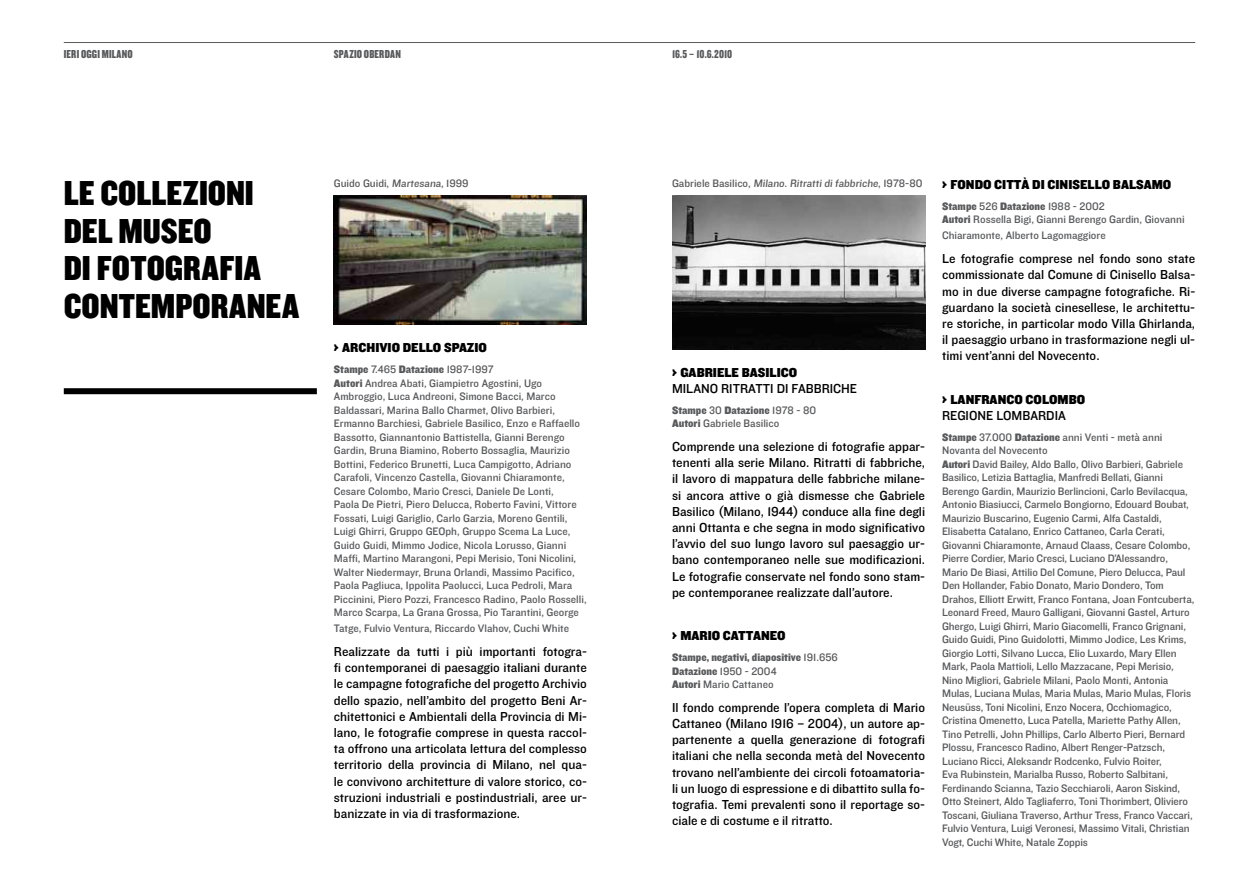
<style>
.page{position:relative;width:1259px;height:893px;background:#fff}
.page>*{position:absolute;margin:0;border:0;box-sizing:border-box;transform-origin:0 0}
.t1{font:36px/37.5px "Knockout HTF70 Full Welterwt";color:#000}
.t2{font:13.5px/16.2px "Knockout HTF31 Junior Middlewt";color:#000;text-align:justify}
.t3{font:13.5px "Knockout HTF71 Full Middlewt";color:#000}
.t4{font:12px "Knockout HTF69 Full Liteweight";letter-spacing:.015em;color:#58595b}
.t5{font:11.25px/13.5px "Knockout HTF31 Junior Middlewt";letter-spacing:-.01em;color:#58595b}
.t6{font:11.25px/13.5px "Knockout HTF71 Full Middlewt";color:#58595b}
.s1{font-family:"Knockout HTF94 Ultmt Sumo"}
.s2{font-family:"Knockout HTF31 Junior Middlewt"}
.s3{font-family:"Knockout HTF71 Full Middlewt"}
</style>
<div class="page">
<hr style="left:64px;top:42px;width:1131px;height:1px;background:#58595b">
<div style="left:64px;top:388px;width:253px;height:6px;background:#000"></div>
<img style="left:334px;top:195px;width:253px;height:130px">
<img style="left:672px;top:195px;width:253px;height:154px">
<p class="t4" style="left:64px;top:47px;width:70px">IERI OGGI MILANO</p>
<p class="t4" style="left:334px;top:47px;width:68px">SPAZIO OBERDAN</p>
<p class="t4" style="left:672px;top:47px;width:62px">16.5 – 10.6.2010</p>
<h1 class="t1" style="left:64px;top:175px;width:237px">LE COLLEZIONI<br>DEL MUSEO<br>DI FOTOGRAFIA<br>CONTEMPORANEA</h1>
<p class="t5" style="left:334px;top:177px;width:136px">Guido Guidi, Martesana, 1999</p>
<p class="t3" style="left:334px;top:340px;width:155px"><span class="s1">›</span> ARCHIVIO DELLO SPAZIO</p>
<p class="t6" style="left:334px;top:363px;width:161px">Stampe <span class="s2">7.465</span> Datazione <span class="s2">1987-1997</span></p>
<p class="t5" style="left:334px;top:376px;width:254px"><span class="s3">Autori</span> Andrea Abati, Giampietro Agostini, Ugo Ambroggio, Luca Andreoni, Simone Bacci, Marco Baldassari, Marina Ballo Charmet, Olivo Barbieri, Ermanno Barchiesi, Gabriele Basilico, Enzo e Raffaello Bassotto, Giannantonio Battistella, Gianni Berengo Gardin, Bruna Biamino, Roberto Bossaglia, Maurizio Bottini, Federico Brunetti, Luca Campigotto, Adriano Carafoli, Vincenzo Castella, Giovanni Chiaramonte, Cesare Colombo, Mario Cresci, Daniele De Lonti,<br>Paola De Pietri, Piero Delucca, Roberto Favini, Vittore Fossati, Luigi Gariglio, Carlo Garzia, Moreno Gentili, Luigi Ghirri, Gruppo GEOph, Gruppo Scema La Luce, Guido Guidi, Mimmo Jodice, Nicola Lorusso, Gianni Maffi, Martino Marangoni, Pepi Merisio, Toni Nicolini, Walter Niedermayr, Bruna Orlandi, Massimo Pacifico, Paola Pagliuca, Ippolita Paolucci, Luca Pedroli, Mara Piccinini, Piero Pozzi, Francesco Radino, Paolo Rosselli, Marco Scarpa, La Grana Grossa, Pio Tarantini, George</p>
<p class="t5" style="left:334px;top:622px;width:237px">Tatge, Fulvio Ventura, Riccardo Vlahov, Cuchi White</p>
<p class="t2" style="left:334px;top:644px;width:255px">Realizzate da tutti i più importanti fotogra&shy;fi contemporanei di paesaggio italiani durante le campagne fotografiche del progetto Archivio dello spazio, nell’ambito del progetto Beni Ar&shy;chitettonici e Ambientali della Provincia di Mi&shy;lano, le fotografie comprese in questa raccol&shy;ta offrono una articolata lettura del complesso territorio della provincia di Milano, nel qua&shy;le convivono architetture di valore storico, co&shy;struzioni industriali e postindustriali, aree ur&shy;banizzate in via di trasformazione.</p>
<p class="t5" style="left:672px;top:177px;width:252px">Gabriele Basilico, Milano. Ritratti di fabbriche, 1978-80</p>
<p class="t3" style="left:942px;top:177px;width:231px"><span class="s1">›</span> FONDO CITTÀ DI CINISELLO BALSAMO</p>
<p class="t6" style="left:942px;top:200px;width:164px">Stampe <span class="s2">526</span> Datazione <span class="s2">1988 - 2002</span></p>
<p class="t5" style="left:942px;top:212px;width:244px;line-height:16.2px"><span class="s3">Autori</span> Rossella Bigi, Gianni Berengo Gardin, Giovanni<br>Chiaramonte, Alberto Lagomaggiore</p>
<p class="t2" style="left:942px;top:251px;width:255px">Le fotografie comprese nel fondo sono state commissionate dal Comune di Cinisello Balsa&shy;mo in due diverse campagne fotografiche. Ri&shy;guardano la società cinesellese, le architettu&shy;re storiche, in particolar modo Villa Ghirlanda, il paesaggio urbano in trasformazione negli ul&shy;timi vent’anni del Novecento.</p>
<p class="t3" style="left:942px;top:392px;width:145px"><span class="s1">›</span> LANFRANCO COLOMBO</p>
<p class="t2" style="left:942px;top:408px;width:125px">REGIONE LOMBARDIA</p>
<p class="t5" style="left:942px;top:431px;width:254px"><span class="s3">Stampe</span> 37.000 <span class="s3">Datazione</span> anni Venti - metà anni Novanta del Novecento<br><span class="s3">Autori</span> David Bailey, Aldo Ballo, Olivo Barbieri, Gabriele Basilico, Letizia Battaglia, Manfredi Bellati, Gianni Berengo Gardin, Maurizio Berlincioni, Carlo Bevilacqua, Antonio Biasiucci, Carmelo Bongiorno, Edouard Boubat, Maurizio Buscarino, Eugenio Carmi, Alfa Castaldi, Elisabetta Catalano, Enrico Cattaneo, Carla Cerati, Giovanni Chiaramonte, Arnaud Claass, Cesare Colombo, Pierre Cordier, Mario Cresci, Luciano D’Alessandro, Mario De Biasi, Attilio Del Comune, Piero Delucca, Paul Den Hollander, Fabio Donato, Mario Dondero, Tom Drahos, Elliott Erwitt, Franco Fontana, Joan Fontcuberta, Leonard Freed, Mauro Galligani, Giovanni Gastel, Arturo Ghergo, Luigi Ghirri, Mario Giacomelli, Franco Grignani, Guido Guidi, Pino Guidolotti, Mimmo Jodice, Les Krims, Giorgio Lotti, Silvano Lucca, Elio Luxardo, Mary Ellen Mark, Paola Mattioli, Lello Mazzacane, Pepi Merisio, Nino Migliori, Gabriele Milani, Paolo Monti, Antonia Mulas, Luciana Mulas, Maria Mulas, Mario Mulas, Floris Neusüss, Toni Nicolini, Enzo Nocera, Occhiomagico, Cristina Omenetto, Luca Patella, Mariette Pathy Allen, Tino Petrelli, John Phillips, Carlo Alberto Pieri, Bernard Plossu, Francesco Radino, Albert Renger-Patzsch, Luciano Ricci, Aleksandr Rodcenko, Fulvio Roiter,<br>Eva Rubinstein, Marialba Russo, Roberto Salbitani, Ferdinando Scianna, Tazio Secchiaroli, Aaron Siskind, Otto Steinert, Aldo Tagliaferro, Toni Thorimbert, Oliviero Toscani, Giuliana Traverso, Arthur Tress, Franco Vaccari, Fulvio Ventura, Luigi Veronesi, Massimo Vitali, Christian Vogt, Cuchi White, Natale Zoppis</p>
<p class="t3" style="left:672px;top:365px;width:127px"><span class="s1">›</span> GABRIELE BASILICO</p>
<p class="t2" style="left:672px;top:381px;width:187px">MILANO RITRATTI DI FABBRICHE</p>
<p class="t6" style="left:672px;top:404px;width:146px">Stampe <span class="s2">30</span> Datazione <span class="s2">1978 - 80</span></p>
<p class="t5" style="left:672px;top:417px;width:109px"><span class="s3">Autori</span> Gabriele Basilico</p>
<p class="t2" style="left:672px;top:439px;width:255px">Comprende una selezione di fotografie appar&shy;tenenti alla serie Milano. Ritratti di fabbriche, il lavoro di mappatura delle fabbriche milane&shy;si ancora attive o già dismesse che Gabriele Basilico (Milano, 1944) conduce alla fine degli anni Ottanta e che segna in modo significativo l’avvio del suo lungo lavoro sul paesaggio ur&shy;bano contemporaneo nelle sue modificazioni.<br>Le fotografie conservate nel fondo sono stam&shy;pe contemporanee realizzate dall’autore.</p>
<p class="t3" style="left:672px;top:628px;width:115px"><span class="s1">›</span> MARIO CATTANEO</p>
<p class="t6" style="left:672px;top:651px;width:167px">Stampe, negativi, diapositive <span class="s2">191.656<br></span>Datazione <span class="s2">1950 - 2004</span></p>
<p class="t5" style="left:672px;top:678px;width:103px"><span class="s3">Autori</span> Mario Cattaneo</p>
<p class="t2" style="left:672px;top:699px;width:255px">Il fondo comprende l’opera completa di Mario Cattaneo (Milano 1916 – 2004), un autore ap&shy;partenente a quella generazione di fotografi italiani che nella seconda metà del Novecento trovano nell’ambiente dei circoli fotoamatoria&shy;li un luogo di espressione e di dibattito sulla fo&shy;tografia. Temi prevalenti sono il reportage so&shy;ciale e di costume e il ritratto.</p>
</div>
